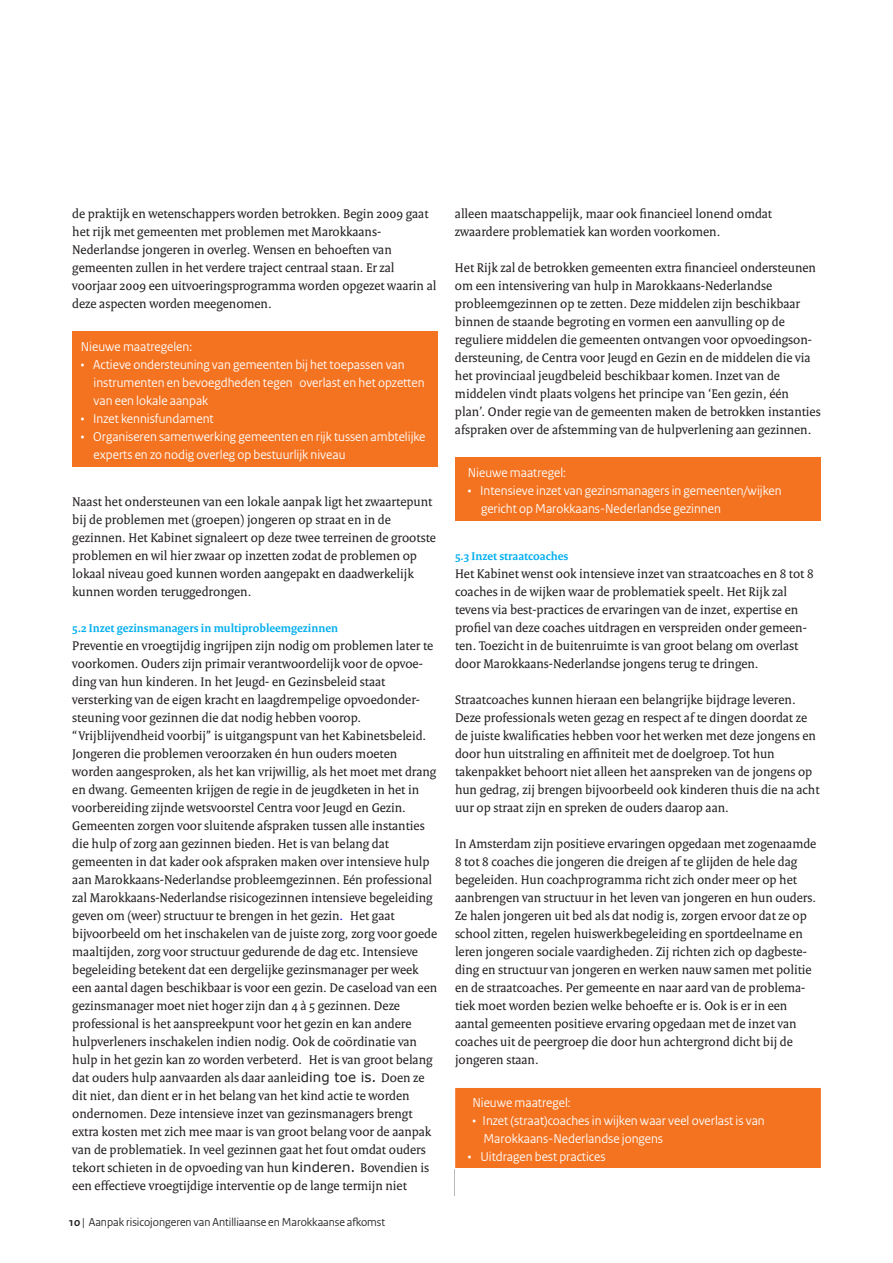
<style>
.page{position:relative;width:893px;height:1263px;background:#fff}
.page>*{position:absolute;margin:0;border:0;box-sizing:border-box;transform-origin:0 0}
.t1{font:13.5px/18px "Rijksoverheid Serif";color:#231f20}
.t2{font:13.5px/18px "Rijksoverheid Sans";color:#fff}
.t3{font:700 12px "Rijksoverheid Serif";color:#00aeef}
.t4{font:12px "Rijksoverheid Sans";color:#231f20}
.s1{color:#00f}
.s2{font-family:"Verdana"}
.s3{font-weight:700}
.s4{font-style:italic}
</style>
<div class="page">
<div style="left:72px;top:332px;width:366px;height:135px;background:#f47321"></div>
<div style="left:455px;top:458px;width:366px;height:63px;background:#f47321"></div>
<div style="left:455px;top:1088px;width:366px;height:80px;background:#f47321"></div>
<p class="t1" style="left:72px;top:204px;width:366px">de praktijk en wetenschappers worden betrokken. Begin 2009 gaat het rijk met gemeenten met problemen met Marokkaans-Nederlandse jongeren in overleg. Wensen en behoeften van gemeenten zullen in het verdere traject centraal staan. Er zal voorjaar 2009 een uitvoeringsprogramma worden opgezet waarin al deze aspecten worden meegenomen.</p>
<p class="t2" style="left:81px;top:337px;width:113px">Nieuwe maatregelen:</p>
<p class="t2" style="left:94px;top:355px;width:333px;text-indent:-13px">• Actieve ondersteuning van gemeenten bij het toepassen van instrumenten en bevoegdheden tegen overlast en het opzetten van een lokale aanpak</p>
<p class="t2" style="left:81px;top:409px;width:134px">• Inzet kennisfundament</p>
<p class="t2" style="left:94px;top:427px;width:333px;text-indent:-13px">• Organiseren samenwerking gemeenten en rijk tussen ambtelijke experts en zo nodig overleg op bestuurlijk niveau</p>
<p class="t1" style="left:72px;top:492px;width:365px">Naast het ondersteunen van een lokale aanpak ligt het zwaartepunt bij de problemen met (groepen) jongeren op straat en in de gezinnen. Het Kabinet signaleert op deze twee terreinen de grootste problemen en wil hier zwaar op inzetten zodat de problemen op lokaal niveau goed kunnen worden aangepakt en daadwerkelijk kunnen worden teruggedrongen.</p>
<p class="t3" style="left:72px;top:621px;width:267px">5.2 Inzet gezinsmanagers in multiprobleemgezinnen</p>
<p class="t1" style="left:72px;top:636px;width:366px">Preventie en vroegtijdig ingrijpen zijn nodig om problemen later te voorkomen. Ouders zijn primair verantwoordelijk voor de opvoe&shy;ding van hun kinderen. In het Jeugd- en Gezinsbeleid staat versterking van de eigen kracht en laagdrempelige opvoedonder&shy;steuning voor gezinnen die dat nodig hebben voorop. “Vrijblijvendheid voorbij” is uitgangspunt van het Kabinetsbeleid.<br>Jongeren die problemen veroorzaken én hun ouders moeten worden aangesproken, als het kan vrijwillig, als het moet met drang en dwang. Gemeenten krijgen de regie in de jeugdketen in het in voorbereiding zijnde wetsvoorstel Centra voor Jeugd en Gezin.<br>Gemeenten zorgen voor sluitende afspraken tussen alle instanties die hulp of zorg aan gezinnen bieden. Het is van belang dat gemeenten in dat kader ook afspraken maken over intensieve hulp aan Marokkaans-Nederlandse probleemgezinnen. Eén professional zal Marokkaans-Nederlandse risicogezinnen intensieve begeleiding geven om (weer) structuur te brengen in het gezin<span class="s1">.</span> Het gaat bijvoorbeeld om het inschakelen van de juiste zorg, zorg voor goede maaltijden, zorg voor structuur gedurende de dag etc. Intensieve begeleiding betekent dat een dergelijke gezinsmanager per week een aantal dagen beschikbaar is voor een gezin. De caseload van een gezinsmanager moet niet hoger zijn dan 4 à 5 gezinnen. Deze professional is het aanspreekpunt voor het gezin en kan andere hulpverleners inschakelen indien nodig. Ook de coördinatie van hulp in het gezin kan zo worden verbeterd. Het is van groot belang dat ouders hulp aanvaarden als daar aanlei<span class="s2">ding toe is.</span> Doen ze dit niet, dan dient er in het belang van het kind actie te worden ondernomen. Deze intensieve inzet van gezinsmanagers brengt extra kosten met zich mee maar is van groot belang voor de aanpak van de problematiek. In veel gezinnen gaat het fout omdat ouders tekort schieten in de opvoeding van hun <span class="s2">kinderen.</span> Bovendien is een effectieve vroegtijdige interventie op de lange termijn niet</p>
<p class="t4" style="left:68px;top:1215px;width:319px"><span class="s3">10</span> | Aanpak risicojongeren van Antilliaanse en Marokkaanse afkomst</p>
<p class="t1" style="left:455px;top:204px;width:319px">alleen maatschappelijk, maar ook financieel lonend omdat zwaardere problematiek kan worden voorkomen.</p>
<p class="t1" style="left:455px;top:258px;width:367px">Het Rijk zal de betrokken gemeenten extra financieel ondersteunen om een intensivering van hulp in Marokkaans-Nederlandse probleemgezinnen op te zetten. Deze middelen zijn beschikbaar binnen de staande begroting en vormen een aanvulling op de reguliere middelen die gemeenten ontvangen voor opvoedingson&shy;dersteuning, de Centra voor Jeugd en Gezin en de middelen die via het provinciaal jeugdbeleid beschikbaar komen<span class="s4">.</span> Inzet van de middelen vindt plaats volgens het principe van ‘Een gezin, één plan’. Onder regie van de gemeenten maken de betrokken instanties afspraken over de afstemming van de hulpverlening aan gezinnen.</p>
<p class="t2" style="left:468px;top:463px;width:100px">Nieuwe maatregel:</p>
<p class="t2" style="left:481px;top:481px;width:302px;text-indent:-13px">• Intensieve inzet van gezinsmanagers in gemeenten/wijken gericht op Marokkaans-Nederlandse gezinnen</p>
<p class="t3" style="left:455px;top:549px;width:115px">5.3 Inzet straatcoaches</p>
<p class="t1" style="left:455px;top:564px;width:360px">Het Kabinet wenst ook intensieve inzet van straatcoaches en 8 tot 8 coaches in de wijken waar de problematiek speelt. Het Rijk zal tevens via best-practices de ervaringen van de inzet, expertise en profiel van deze coaches uitdragen en verspreiden onder gemeen&shy;ten. Toezicht in de buitenruimte is van groot belang om overlast door Marokkaans-Nederlandse jongens terug te dringen.</p>
<p class="t1" style="left:455px;top:690px;width:366px">Straatcoaches kunnen hieraan een belangrijke bijdrage leveren.<br>Deze professionals weten gezag en respect af te dingen doordat ze de juiste kwalificaties hebben voor het werken met deze jongens en door hun uitstraling en affiniteit met de doelgroep. Tot hun takenpakket behoort niet alleen het aanspreken van de jongens op hun gedrag, zij brengen bijvoorbeeld ook kinderen thuis die na acht uur op straat zijn en spreken de ouders daarop aan.</p>
<p class="t1" style="left:455px;top:834px;width:363px">In Amsterdam zijn positieve ervaringen opgedaan met zogenaamde 8 tot 8 coaches die jongeren die dreigen af te glijden de hele dag begeleiden. Hun coachprogramma richt zich onder meer op het aanbrengen van structuur in het leven van jongeren en hun ouders.<br>Ze halen jongeren uit bed als dat nodig is, zorgen ervoor dat ze op school zitten, regelen huiswerkbegeleiding en sportdeelname en leren jongeren sociale vaardigheden. Zij richten zich op dagbeste&shy;ding en structuur van jongeren en werken nauw samen met politie en de straatcoaches. Per gemeente en naar aard van de problema&shy;tiek moet worden bezien welke behoefte er is. Ook is er in een aantal gemeenten positieve ervaring opgedaan met de inzet van coaches uit de peergroep die door hun achtergrond dicht bij de jongeren staan.</p>
<p class="t2" style="left:472px;top:1093px;width:100px">Nieuwe maatregel:</p>
<p class="t2" style="left:483px;top:1111px;width:283px;text-indent:-11px">• Inzet (straat)coaches in wijken waar veel overlast is van<br>Marokkaans-Nederlandse jongens</p>
<p class="t2" style="left:468px;top:1147px;width:139px">• Uitdragen best practices</p>
</div>
